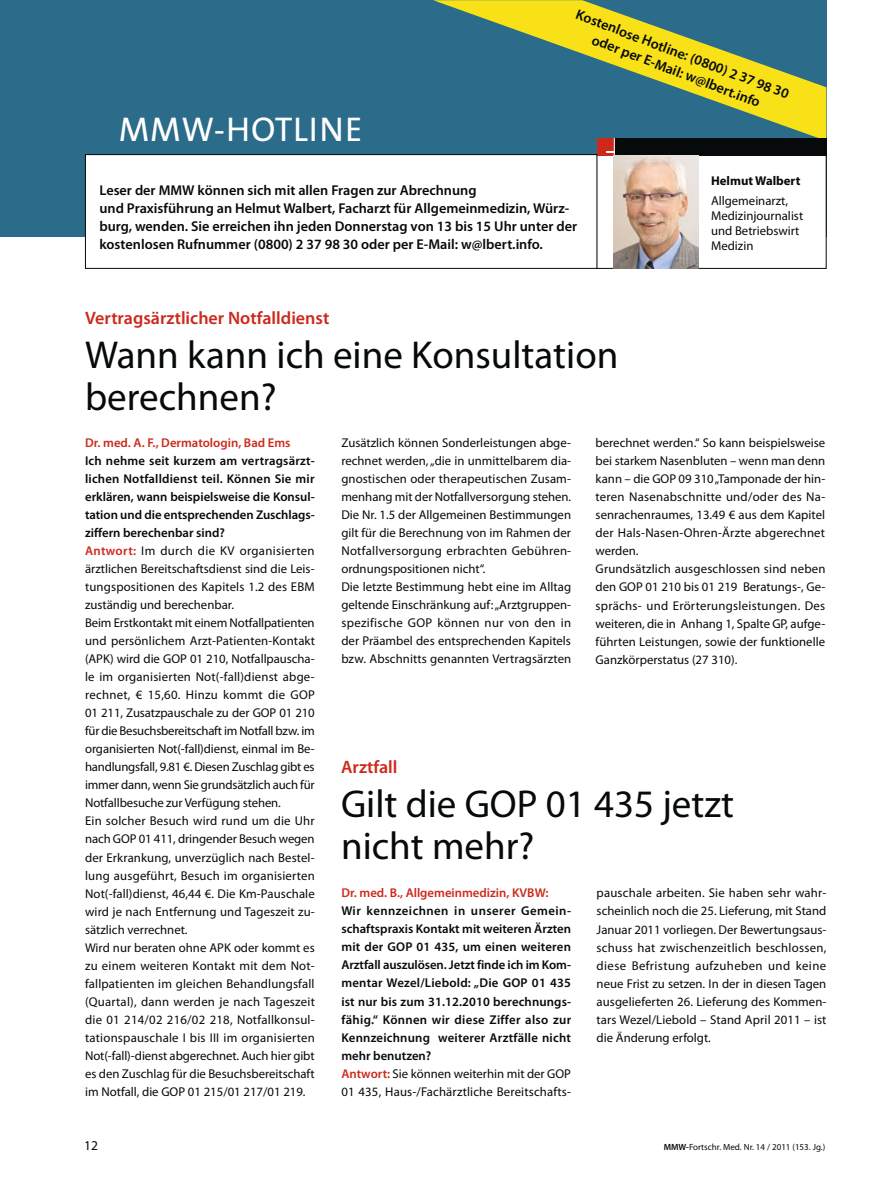
<style>
.page{position:relative;width:893px;height:1187px;background:#fff}
.page>*{position:absolute;margin:0;border:0;box-sizing:border-box;transform-origin:0 0}
.t1{font:39px/42px "Myriad Pro";color:#070a0a}
.t2{font:34.5px "The Sans";letter-spacing:.025em;color:#fff}
.t3{font:600 18px "Myriad Pro";color:#cc291c}
.t4{font:600 14.25px/18px "Myriad Pro";color:#070a0a;text-align:center}
.t5{font:13.5px "Myriad Pro";color:#070a0a}
.t6{font:12.75px/18px "Myriad Pro";color:#070a0a}
.t7{font:600 12.75px/18px "Myriad Pro";letter-spacing:.015em;color:#070a0a}
.t8{font:600 12.75px "Myriad Pro";color:#cc291c}
.t9{font:700 12.75px "Myriad Pro";color:#070a0a}
.t10{font:9px "Myriad Pro";color:#070a0a}
.s1{font-weight:600}
.s2{font-weight:600;color:#cc291c}
.s3{color:#cc291c}
.s4{font-weight:400}
</style>
<div class="page">
<div style="left:0;top:0;width:826px;height:237px;background:#2b6c8a"></div>
<svg style="left:433px;top:0;width:393px;height:138px"></svg>
<div style="left:596px;top:155px;width:230px;height:113px;background:#fff"></div>
<div style="left:596px;top:154px;width:230px;height:115px;border:1px solid #070a0a"></div>
<div style="left:614px;top:138px;width:212px;height:17px;background:#070a0a"></div>
<div style="left:597px;top:138px;width:17px;height:17px;background:#cc291c"></div>
<hr style="left:614px;top:138px;width:1px;height:130px;background:#fff">
<img style="left:613px;top:155px;width:85px;height:113px">
<div style="left:85px;top:155px;width:512px;height:113px;background:#fff"></div>
<div style="left:85px;top:154px;width:512px;height:115px;border:1px solid #070a0a"></div>
<h2 class="t2" style="left:119px;top:116px;width:245px">MMW-HOTLINE</h2>
<p class="t4" style="left:579px;top:6px;width:228px;rotate:21deg">Kostenlose Hotline: (0800) 2 37 98 30 oder per E-Mail: w@lbert.info</p>
<p class="t4" style="left:99px;top:182px;width:479px;text-align:left">Leser der MMW können sich mit allen Fragen zur Abrechnung<br>und Praxisführung an Helmut Walbert, Facharzt für Allgemeinmedizin, Würz&shy;burg, wenden. Sie erreichen ihn jeden Donnerstag von 13 bis 15 Uhr unter der kostenlosen Rufnummer (0800) 2 37 98 30 oder per E-Mail: w@lbert.info.</p>
<p class="t9" style="left:711px;top:176px;width:91px">Helmut Walbert</p>
<p class="t6" style="left:711px;top:193px;width:94px;line-height:15px">Allgemeinarzt,<br>Medizinjournalist und Betriebswirt<br>Medizin</p>
<h3 class="t3" style="left:85px;top:311px;width:246px">Vertragsärztlicher Notfalldienst</h3>
<h1 class="t1" style="left:85px;top:337px;width:535px">Wann kann ich eine Konsultation berechnen?</h1>
<p class="t8" style="left:85px;top:438px;width:207px">Dr. med. A. F., Dermatologin, Bad Ems</p>
<p class="t6" style="left:85px;top:453px;width:231px"><span class="s1">Ich nehme seit kurzem am vertragsärzt&shy;lichen Notfalldienst teil. Können Sie mir erklären, wann beispielsweise die Konsul&shy;tation und die entsprechenden Zuschlags&shy;ziffern berechenbar sind?<br></span><span class="s2">Antwort:</span> Im durch die KV organisierten ärztlichen Bereitschaftsdienst sind die Leis&shy;tungspositionen des Kapitels 1.2 des EBM zuständig und berechenbar.<br>Beim Erstkontakt mit einem Notfallpatienten und persönlichem Arzt-Patienten-Kontakt (APK) wird die GOP 01 210, Notfallpauscha&shy;le im organisierten Not(-fall)dienst abge&shy;rechnet, € 15,60. Hinzu kommt die GOP 01 211, Zusatzpauschale zu der GOP 01 210 für die Besuchsbereitschaft im Notfall bzw. im organisierten Not(-fall)dienst, einmal im Be&shy;handlungsfall, 9.81 €. Diesen Zuschlag gibt es immer dann, wenn Sie grundsätzlich auch für Notfallbesuche zur Verfügung stehen.<br>Ein solcher Besuch wird rund um die Uhr nach GOP 01 411, dringender Besuch wegen der Erkrankung, unverzüglich nach Bestel&shy;lung ausgeführt, Besuch im organisierten Not(-fall)dienst, 46,44 €. Die Km-Pauschale wird je nach Entfernung und Tageszeit zu&shy;sätzlich verrechnet.<br>Wird nur beraten ohne APK oder kommt es zu einem weiteren Kontakt mit dem Not&shy;fallpatienten im gleichen Behandlungsfall (Quartal), dann werden je nach Tageszeit die 01 214/02 216/02 218, Notfallkonsul&shy;tationspauschale I bis III im organisierten Not(-fall)-dienst abgerechnet. Auch hier gibt es den Zuschlag für die Besuchsbereitschaft im Notfall, die GOP 01 215/01 217/01 219.</p>
<p class="t6" style="left:341px;top:435px;width:231px">Zusätzlich können Sonderleistungen abge&shy;rechnet werden, „die in unmittelbarem dia&shy;gnostischen oder therapeutischen Zusam&shy;menhang mit der Notfallversorgung stehen.<br>Die Nr. 1.5 der Allgemeinen Bestimmungen gilt für die Berechnung von im Rahmen der Notfallversorgung erbrachten Gebühren&shy;ordnungspositionen nicht“.<br>Die letzte Bestimmung hebt eine im Alltag geltende Einschränkung auf: „Arztgruppen&shy;spezifische GOP können nur von den in der Präambel des entsprechenden Kapitels bzw. Abschnitts genannten Vertragsärzten</p>
<p class="t6" style="left:595px;top:435px;width:231px">berechnet werden.“ So kann beispielsweise bei starkem Nasenbluten – wenn man denn kann – die GOP 09 310 „Tamponade der hin&shy;teren Nasenabschnitte und/oder des Na&shy;senrachenraumes, 13.49 € aus dem Kapitel der Hals-Nasen-Ohren-Ärzte abgerechnet werden.<br>Grundsätzlich ausgeschlossen sind neben den GOP 01 210 bis 01 219 Beratungs-, Ge&shy;sprächs- und Erörterungsleistungen. Des weiteren, die in Anhang 1, Spalte GP, aufge&shy;führten Leistungen, sowie der funktionelle Ganzkörperstatus (27 310).</p>
<h3 class="t3" style="left:341px;top:760px;width:58px">Arztfall</h3>
<h1 class="t1" style="left:341px;top:785px;width:394px">Gilt die GOP 01 435 jetzt nicht mehr?</h1>
<p class="t8" style="left:341px;top:888px;width:208px">Dr. med. B., Allgemeinmedizin, KVBW:</p>
<p class="t7" style="left:341px;top:903px;width:231px">Wir kennzeichnen in unserer Gemein&shy;schaftspraxis Kontakt mit weiteren Ärzten mit der GOP 01 435, um einen weiteren Arztfall auszulösen. Jetzt finde ich im Kom&shy;mentar Wezel/Liebold: „Die GOP 01 435 ist nur bis zum 31.12.2010 berechnungs&shy;fähig.“ Können wir diese Ziffer also zur Kennzeichnung weiterer Arztfälle nicht mehr benutzen?<br><span class="s3">Antwort:</span> <span class="s4">Sie können weiterhin mit der GOP 01 435, Haus-/Fachärztliche Bereitschafts-</span></p>
<p class="t6" style="left:596px;top:885px;width:231px;text-align:justify">pauschale arbeiten. Sie haben sehr wahr&shy;scheinlich noch die 25. Lieferung, mit Stand Januar 2011 vorliegen. Der Bewertungsaus&shy;schuss hat zwischenzeitlich beschlossen, diese Befristung aufzuheben und keine neue Frist zu setzen. In der in diesen Tagen ausgelieferten 26. Lieferung des Kommen&shy;tars Wezel/Liebold – Stand April 2011 – ist die Änderung erfolgt.</p>
<p class="t5" style="left:84px;top:1139px;width:15px">12</p>
<p class="t10" style="left:663px;top:1143px;width:163px"><span class="s1">MMW-</span>Fortschr. Med. Nr. 14 / 2011 (153. Jg.)</p>
</div>
